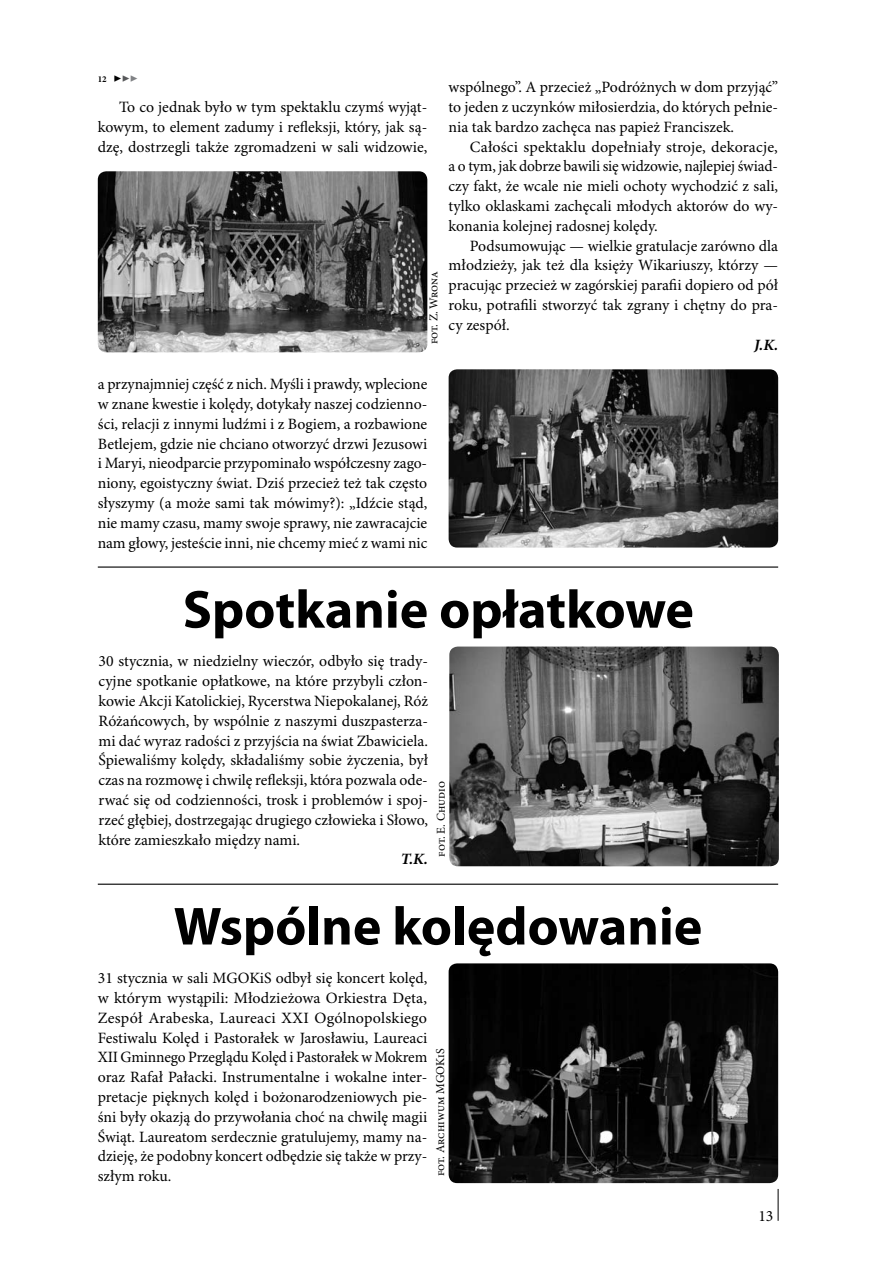
<style>
.page{position:relative;width:893px;height:1263px;background:#fff}
.page>*{position:absolute;margin:0;border:0;box-sizing:border-box;transform-origin:0 0}
.t1{font:700 54px "Myriad Pro";color:#000}
.t2{font:15.75px/19.8px "Minion Pro";color:#000;text-align:justify}
.t3{font:italic 700 15.75px "Minion Pro";color:#000}
.t4{font:12px "Minion Pro";letter-spacing:-.005em;color:#000}
.t5{font:700 9px "Minion Pro";color:#000}
.s1{font-size:13.5px}
.s2{font-size:13.5px;color:#58595b}
.s3{font-size:13.5px;color:#808285}
</style>
<div class="page">
<hr style="left:778px;top:1189px;width:1px;height:32px;background:#000">
<img style="left:449px;top:963px;width:329px;height:220px">
<hr style="left:98px;top:884px;width:680px;height:1px;background:#000">
<img style="left:449px;top:646px;width:330px;height:220px">
<hr style="left:98px;top:566px;width:680px;height:2px;background:#000">
<img style="left:98px;top:171px;width:329px;height:181px">
<img style="left:449px;top:369px;width:329px;height:178px">
<p class="t5" style="left:98px;top:73px;width:42px">12 <span class="s1">▶</span><span class="s2">▶</span><span class="s3">▶</span></p>
<p class="t2" style="left:98px;top:98px;width:331px;text-indent:21px">To co jednak było w tym spektaklu czymś wyjąt&shy;kowym, to element zadumy i refleksji, który, jak są&shy;dzę, dostrzegli także zgromadzeni w sali widzowie,</p>
<p class="t4" style="left:427px;top:344px;width:75px;rotate:-90deg">fot. Z. Wrona</p>
<p class="t2" style="left:98px;top:375px;width:331px">a przynajmniej część z nich. Myśli i prawdy, wplecione w znane kwestie i kolędy, dotykały naszej codzienno&shy;ści, relacji z innymi ludźmi i z Bogiem, a rozbawione Betlejem, gdzie nie chciano otworzyć drzwi Jezusowi i Maryi, nieodparcie przypominało współczesny zago&shy;niony, egoistyczny świat. Dziś przecież też tak często słyszymy (a może sami tak mówimy?): „Idźcie stąd, nie mamy czasu, mamy swoje sprawy, nie zawracajcie nam głowy, jesteście inni, nie chcemy mieć z wami nic</p>
<p class="t2" style="left:449px;top:78px;width:331px">wspólnego”. A przecież „Podróżnych w dom przyjąć” to jeden z uczynków miłosierdzia, do których pełnie&shy;nia tak bardzo zachęca nas papież Franciszek.</p>
<p class="t2" style="left:449px;top:137px;width:331px;text-indent:21px">Całości spektaklu dopełniały stroje, dekoracje, a o tym, jak dobrze bawili się widzowie, najlepiej świad&shy;czy fakt, że wcale nie mieli ochoty wychodzić z sali, tylko oklaskami zachęcali młodych aktorów do wy&shy;konania kolejnej radosnej kolędy.</p>
<p class="t2" style="left:449px;top:236px;width:331px;text-indent:21px">Podsumowując — wielkie gratulacje zarówno dla młodzieży, jak też dla księży Wikariuszy, którzy — pracując przecież w zagórskiej parafii dopiero od pół roku, potrafili stworzyć tak zgrany i chętny do pra&shy;cy zespół.</p>
<p class="t3" style="left:754px;top:335px;width:26px">J.K.</p>
<h1 class="t1" style="left:183px;top:579px;width:513px">Spotkanie opłatkowe</h1>
<p class="t2" style="left:99px;top:652px;width:331px">30 stycznia, w niedzielny wieczór, odbyło się trady&shy;cyjne spotkanie opłatkowe, na które przybyli człon&shy;kowie Akcji Katolickiej, Rycerstwa Niepokalanej, Róż Różańcowych, by wspólnie z naszymi duszpasterza&shy;mi dać wyraz radości z przyjścia na świat Zbawiciela.<br>Śpiewaliśmy kolędy, składaliśmy sobie życzenia, był czas na rozmowę i chwilę refleksji, która pozwala ode&shy;rwać się od codzienności, trosk i problemów i spoj&shy;rzeć głębiej, dostrzegając drugiego człowieka i Słowo, które zamieszkało między nami.</p>
<p class="t3" style="left:401px;top:850px;width:29px">T.K.</p>
<p class="t4" style="left:434px;top:856px;width:77px;rotate:-90deg">fot. E. Chudio</p>
<h1 class="t1" style="left:174px;top:896px;width:530px">Wspólne kolędowanie</h1>
<p class="t2" style="left:98px;top:969px;width:331px">31 stycznia w sali MGOKiS odbył się koncert kolęd, w którym wystąpili: Młodzieżowa Orkiestra Dęta, Zespół Arabeska, Laureaci XXI Ogólnopolskiego Festiwalu Kolęd i Pastorałek w Jarosławiu, Laureaci XII Gminnego Przeglądu Kolęd i Pastorałek w Mokrem oraz Rafał Pałacki. Instrumentalne i wokalne inter&shy;pretacje pięknych kolęd i bożonarodzeniowych pie&shy;śni były okazją do przywołania choć na chwilę magii Świąt. Laureatom serdecznie gratulujemy, mamy na&shy;dzieję, że podobny koncert odbędzie się także w przy&shy;szłym roku.</p>
<p class="t4" style="left:433px;top:1176px;width:129px;rotate:-90deg">fot. Archiwum MGOKiS</p>
<p class="t2" style="left:758px;top:1206px;width:17px">13</p>
</div>
